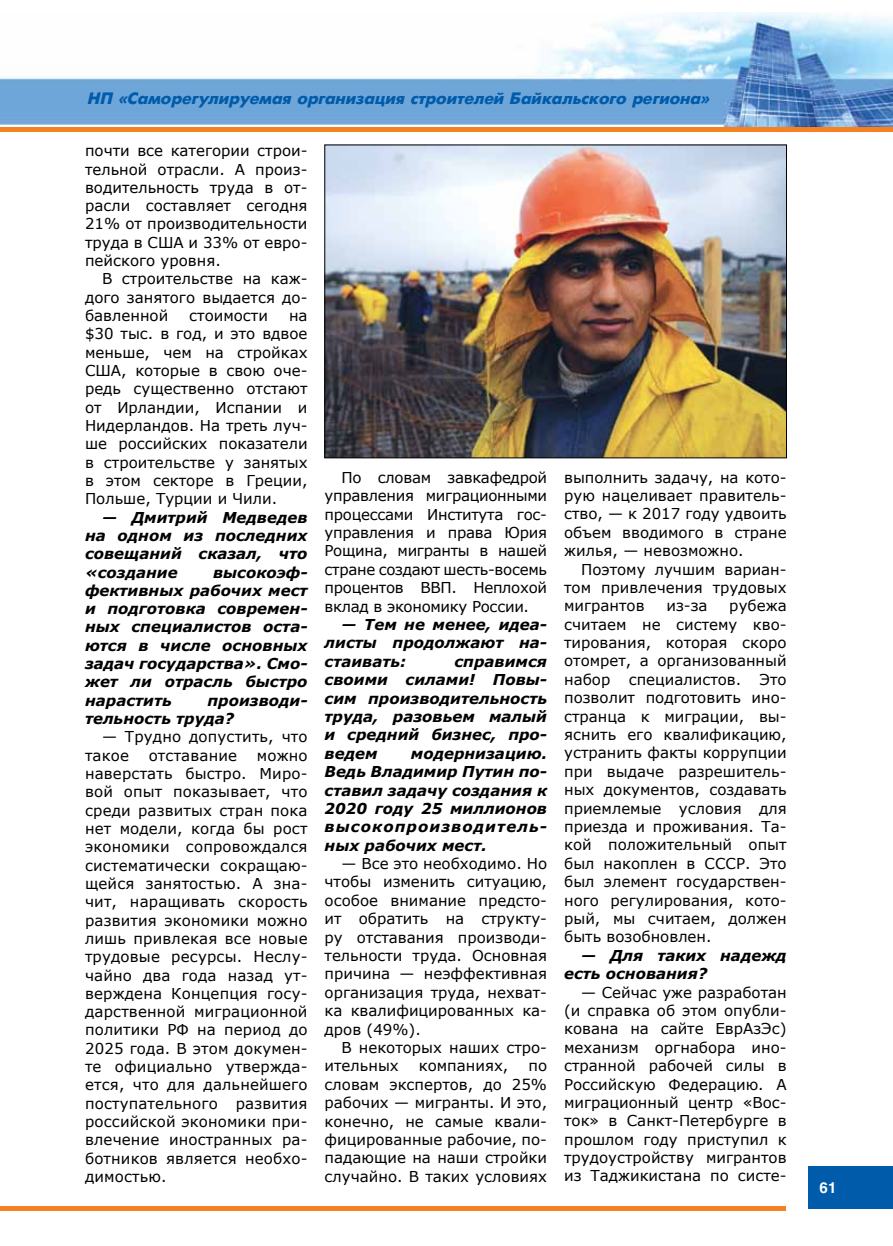
<style>
.page{position:relative;width:893px;height:1246px;background:#fff}
.page>*{position:absolute;margin:0;border:0;box-sizing:border-box;transform-origin:0 0}
.t1{font:italic 700 16.5px "Futuris";color:#005baa}
.t2{font:15px/18.5px "Verdana";color:#000;text-align:justify}
.t3{font:italic 700 15px/18.5px "Verdana";color:#000;text-align:justify}
.t4{font:700 15px "Helios";color:#fff}
</style>
<div class="page">
<img style="left:0;top:12px;width:893px;height:122px">
<div style="left:0;top:127px;width:893px;height:5px;background:#f58220"></div>
<hr style="left:0;top:1206px;width:786px;height:4px;background:#f58220">
<div style="left:808px;top:1167px;width:85px;height:42px;background:#005baa"></div>
<img style="left:326px;top:147px;width:459px;height:309px">
<div style="left:324px;top:145px;width:463px;height:313px;border:1px solid #000"></div>
<p class="t1" style="left:88px;top:89px;width:623px">НП «Саморегулируемая организация строителей Байкальского региона»</p>
<p class="t2" style="left:85px;top:141px;width:224px">почти все категории строи&shy;тельной отрасли. А произ&shy;водительность труда в от&shy;расли составляет сегодня 21% от производительности труда в США и 33% от евро&shy;пейского уровня.</p>
<p class="t2" style="left:85px;top:269px;width:224px;text-indent:17px">В строительстве на каж&shy;дого занятого выдается до&shy;бавленной</p>
<p class="t2" style="left:189px;top:306px;width:80px">стоимости</p>
<p class="t2" style="left:85px;top:306px;width:224px;text-indent:204px">на $30 тыс. в год, и это вдвое меньше, чем на стройках США, которые в свою оче&shy;редь существенно отстают от Ирландии, Испании и Нидерландов. На треть луч&shy;ше российских показатели в строительстве у занятых в этом секторе в Греции, Польше, Турции и Чили.</p>
<p class="t3" style="left:85px;top:507px;width:224px;text-indent:17px">— Дмитрий Медведев на одном из последних совещаний сказал, что «создание</p>
<p class="t3" style="left:85px;top:562px;width:224px;text-indent:128px">высокоэф&shy;фективных рабочих мест и подготовка современ&shy;ных специалистов оста&shy;ются в числе основных задач государства». Смо&shy;жет ли отрасль быстро нарастить</p>
<p class="t3" style="left:85px;top:691px;width:224px;text-indent:122px">производи&shy;тельность труда?</p>
<p class="t2" style="left:85px;top:727px;width:224px;text-indent:17px">— Трудно допустить, что такое</p>
<p class="t2" style="left:85px;top:745px;width:224px;text-indent:172px">можно наверстать быстро. Миро&shy;вой опыт показывает, что среди развитых стран пока нет модели, когда бы рост экономики сопровождался систематически сокращаю&shy;щейся занятостью. А зна&shy;чит, наращивать скорость развития экономики можно лишь привлекая все новые трудовые ресурсы. Неслу&shy;чайно два года назад ут&shy;верждена Концепция госу&shy;дарственной миграционной политики РФ на период до 2025 года. В этом докумен&shy;те официально утвержда&shy;ется, что для дальнейшего поступательного развития российской экономики при&shy;влечение иностранных ра&shy;ботников является необхо&shy;димостью.</p>
<p class="t2" style="left:149px;top:745px;width:90px">отставание</p>
<p class="t2" style="left:325px;top:468px;width:224px;text-indent:17px">По словам завкафедрой управления миграционными процессами Института гос&shy;управления и права Юрия Рощина, мигранты в нашей стране создают шесть-восемь процентов ВВП. Неплохой вклад в экономику России.</p>
<p class="t3" style="left:325px;top:615px;width:224px;text-indent:17px">— Тем не менее, идеа&shy;листы продолжают на&shy;стаивать:</p>
<p class="t3" style="left:325px;top:651px;width:224px;text-indent:130px">справимся своими силами! Повы&shy;сим производительность труда, разовьем малый и средний бизнес, про&shy;ведем</p>
<p class="t3" style="left:325px;top:743px;width:224px;text-indent:86px">модернизацию.<br>Ведь Владимир Путин по&shy;ставил задачу создания к 2020 году 25 миллионов высокопроизводитель&shy;ных рабочих мест.</p>
<p class="t2" style="left:325px;top:854px;width:224px;text-indent:17px">— Все это необходимо. Но чтобы изменить ситуацию, особое внимание предсто&shy;ит обратить на структу&shy;ру отставания производи&shy;тельности труда. Основная причина — неэффективная организация труда, нехват&shy;ка квалифицированных ка&shy;дров (49%).</p>
<p class="t2" style="left:325px;top:1038px;width:224px;text-indent:17px">В некоторых наших стро&shy;ительных</p>
<p class="t2" style="left:325px;top:1056px;width:224px;text-indent:204px">по словам экспертов, до 25% рабочих — мигранты. И это, конечно, не самые квали&shy;фицированные рабочие, по&shy;падающие на наши стройки случайно. В таких условиях</p>
<p class="t2" style="left:419px;top:1056px;width:91px">компаниях,</p>
<p class="t2" style="left:564px;top:467px;width:224px">выполнить задачу, на кото&shy;рую нацеливает правитель&shy;ство, — к 2017 году удвоить объем вводимого в стране жилья, — невозможно.</p>
<p class="t2" style="left:564px;top:559px;width:224px;text-indent:17px">Поэтому лучшим вариан&shy;том привлечения трудовых мигрантов</p>
<p class="t2" style="left:564px;top:596px;width:224px;text-indent:165px">рубежа считаем не систему кво&shy;тирования, которая скоро отомрет, а организованный набор специалистов. Это позволит подготовить ино&shy;странца к миграции, вы&shy;яснить его квалификацию, устранить факты коррупции при выдаче разрешитель&shy;ных документов, создавать приемлемые условия для приезда и проживания. Та&shy;кой положительный опыт был накоплен в СССР. Это был элемент государствен&shy;ного регулирования, кото&shy;рый, мы считаем, должен быть возобновлен.</p>
<p class="t3" style="left:564px;top:945px;width:224px;text-indent:17px">— Для таких надежд есть основания?</p>
<p class="t2" style="left:564px;top:982px;width:224px;text-indent:17px">— Сейчас уже разработан (и справка об этом опубли&shy;кована на сайте ЕврАзЭс) механизм оргнабора ино&shy;странной рабочей силы в Российскую Федерацию. А миграционный центр «Вос&shy;ток» в Санкт-Петербурге в прошлом году приступил к трудоустройству мигрантов из Таджикистана по систе-</p>
<p class="t2" style="left:666px;top:596px;width:43px">из-за</p>
<p class="t4" style="left:820px;top:1179px;width:18px">61</p>
</div>
